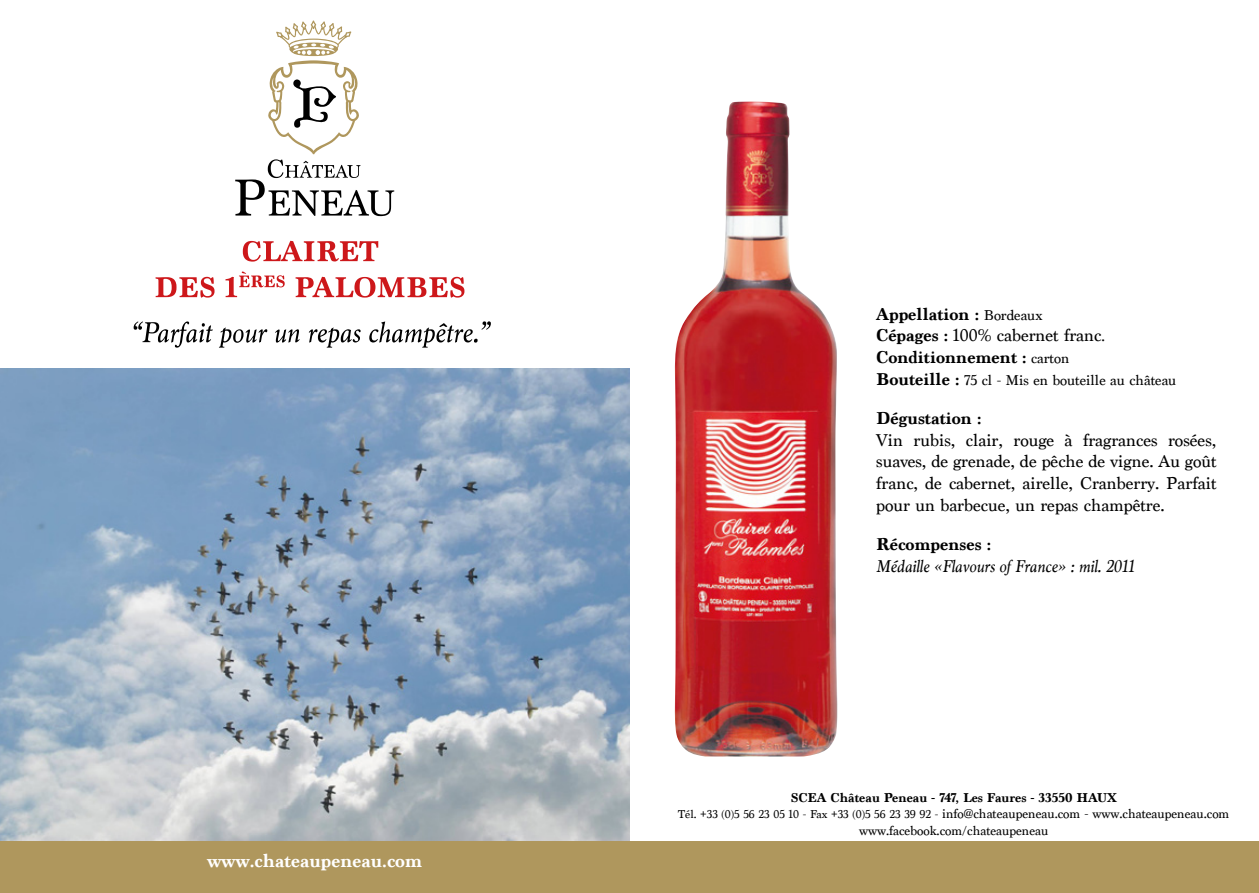
<style>
.page{position:relative;width:1259px;height:893px;background:#fff}
.page>*{position:absolute;margin:0;border:0;box-sizing:border-box;transform-origin:0 0}
.t1{font:700 19.5px "Marion";color:#fff}
.t2{font:18px/21.6px "Marion";color:#000;text-align:justify}
.t3{font:700 18px/21.6px "Marion";color:#000}
.t4{font:italic 18px "Marion";color:#000}
.t5{font:15px "Marion";color:#000}
.t6{font:13.5px/16.2px "Marion";color:#000;text-align:center}
.s1{font-weight:400;font-size:15px}
.s2{font-weight:400}
.s3{font-weight:700;font-size:18px}
.s4{font-weight:700}
.s5{font-size:12px}
</style>
<div class="page">
<img style="left:0;top:368px;width:629px;height:474px">
<div style="left:0;top:842px;width:1259px;height:51px;background:#af975d"></div>
<img style="left:675px;top:101px;width:163px;height:655px">
<svg style="left:134px;top:321px;width:357px;height:27px"></svg>
<svg style="left:156px;top:272px;width:308px;height:26px"></svg>
<svg style="left:243px;top:241px;width:135px;height:21px"></svg>
<svg style="left:235px;top:21px;width:159px;height:195px"></svg>
<h1 class="t1" style="left:207px;top:849px;width:217px">www.chateaupeneau.com</h1>
<h2 class="t3" style="left:876px;top:303px;width:230px">Appellation : <span class="s1">Bordeaux<br></span>Cépages : <span class="s2">100% cabernet franc</span><span class="s1">.<br></span>Conditionnement : <span class="s1">carton</span></h2>
<p class="t5" style="left:876px;top:371px;width:302px"><span class="s3">Bouteille :</span> 75 cl - Mis en bouteille au château</p>
<h2 class="t3" style="left:876px;top:408px;width:107px">Dégustation :</h2>
<h2 class="t2" style="left:876px;top:429px;width:342px">Vin rubis, clair, rouge à fragrances rosées, suaves, de grenade, de pêche de vigne. Au goût franc, de cabernet, airelle, Cranberry. Parfait pour un barbecue, un repas champêtre.</h2>
<h2 class="t3" style="left:876px;top:534px;width:117px">Récompenses :</h2>
<h2 class="t4" style="left:876px;top:554px;width:260px">Médaille «Flavours of France» : mil. 2011</h2>
<p class="t6" style="left:678px;top:790px;width:553px"><span class="s4">SCEA Château Peneau - 747, Les Faures - 33550 HAUX<br></span><span class="s5">Tél. +33 (0)5 56 23 05 10 - Fax +33 (0)5 56 23 39 92 -</span> info@chateaupeneau.com - www.chateaupeneau.com www.facebook.com/chateaupeneau</p>
</div>
